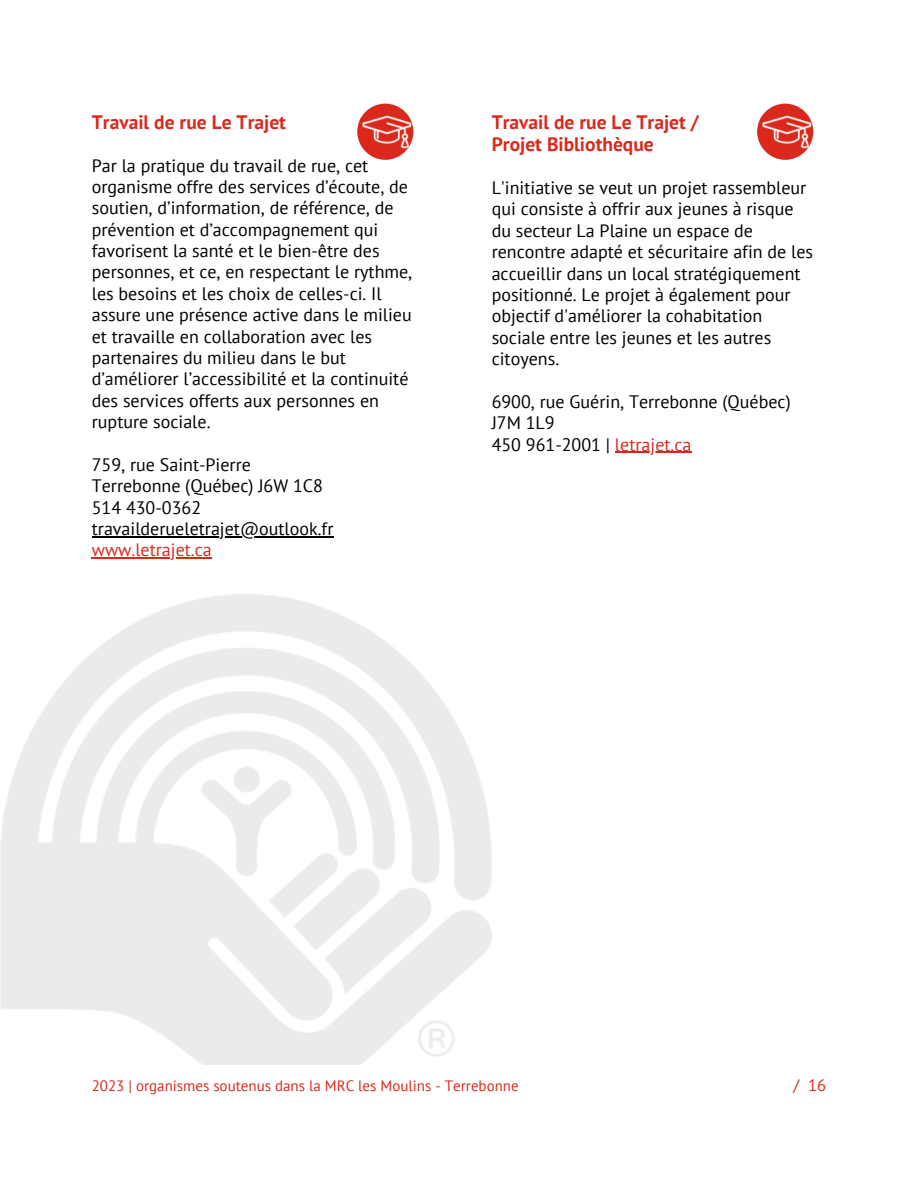
<style>
.page{position:relative;width:918px;height:1188px;background:#fff}
.page>*{position:absolute;margin:0;border:0;box-sizing:border-box;transform-origin:0 0}
.t1{font:700 19.5px/22.5px "PT Sans";color:#da291c}
.t2{font:18px/21.3px "PT Sans";color:#000}
.t3{font:18px "PT Sans";color:#da291c}
.t4{font:16.5px "PT Sans";color:#da291c}
.t5{font:15px "PT Sans";color:#da291c}
.s1{color:#da291c}
</style>
<div class="page">
<hr style="left:615px;top:452px;width:76px;height:1px;background:#da291c">
<img style="left:757px;top:103px;width:57px;height:57px">
<hr style="left:92px;top:536px;width:242px;height:1px;background:#000">
<hr style="left:92px;top:557px;width:120px;height:2px;background:#da291c">
<img style="left:357px;top:103px;width:57px;height:57px">
<h1 class="t1" style="left:92px;top:110px;width:196px">Travail de rue Le Trajet</h1>
<h2 class="t2" style="left:92px;top:154px;width:322px">Par la pratique du travail de rue, cet organisme offre des services d’écoute, de soutien, d’information, de référence, de prévention et d’accompagnement qui favorisent la santé et le bien-être des personnes, et ce, en respectant le rythme, les besoins et les choix de celles-ci. Il assure une présence active dans le milieu et travaille en collaboration avec les partenaires du milieu dans le but d’améliorer l’accessibilité et la continuité des services offerts aux personnes en rupture sociale.</h2>
<h2 class="t2" style="left:92px;top:453px;width:233px">759, rue Saint-Pierre<br>Terrebonne (Québec) J6W 1C8<br>514 430-0362</h2>
<p class="t2" style="left:92px;top:518px;width:243px">travailderueletrajet@outlook.fr</p>
<p class="t3" style="left:92px;top:538px;width:122px">www.letrajet.ca</p>
<p class="t1" style="left:492px;top:110px;width:209px">Travail de rue Le Trajet /<br>Projet Bibliothèque</p>
<p class="t2" style="left:492px;top:177px;width:323px">L'initiative se veut un projet rassembleur qui consiste à offrir aux jeunes à risque du secteur La Plaine un espace de rencontre adapté et sécuritaire afin de les accueillir dans un local stratégiquement positionné. Le projet à également pour objectif d'améliorer la cohabitation sociale entre les jeunes et les autres citoyens.</p>
<h1 class="t2" style="left:492px;top:390px;width:301px">6900, rue Guérin, Terrebonne (Québec)<br>J7M 1L9<br>450 961-2001 | <span class="s1">letrajet.ca</span></h1>
<p class="t5" style="left:92px;top:1076px;width:428px">2023 | organismes soutenus dans la MRC les Moulins - Terrebonne</p>
<p class="t4" style="left:794px;top:1075px;width:34px">/ 16</p>
</div>
